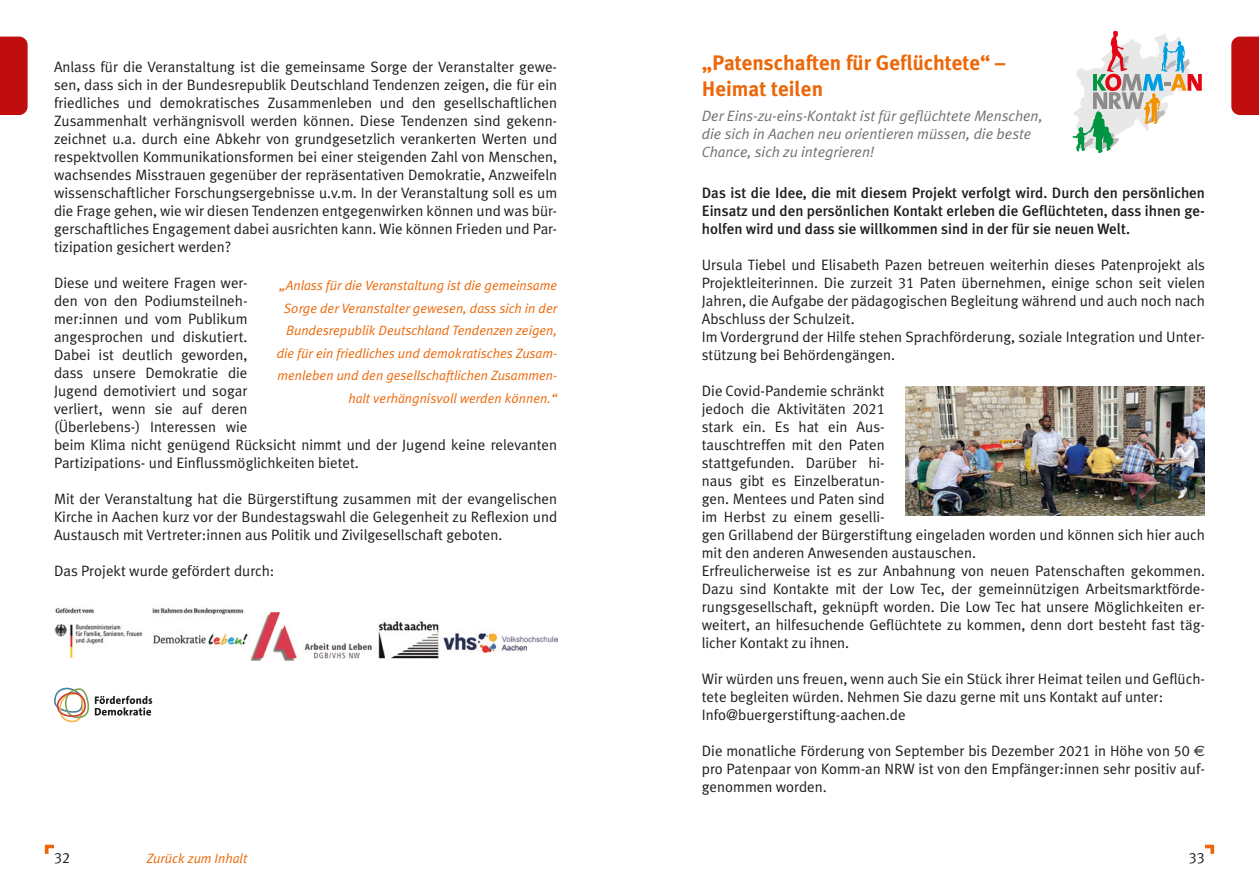
<style>
.page{position:relative;width:1259px;height:893px;background:#fff}
.page>*{position:absolute;margin:0;border:0;box-sizing:border-box;transform-origin:0 0}
.t1{font:700 21px/25.2px "Meta Plus";color:#ec6708}
.t2{font:15px/18px "Meta Plus Normal";color:#1d1d1b}
.t3{font:500 15px/18px "Meta Plus";color:#1d1d1b;text-align:justify}
.t4{font:italic 15px/18px "Meta Plus Normal";color:#70706f}
.t5{font:15px "Meta Plus Normal Caps";color:#1d1d1b}
.t6{font:italic 13.5px/22.5px "Meta Plus Normal";color:#ec6708;text-align:right}
.s1{font-family:"Meta Plus Normal Caps"}
.s2{font-family:"Euro Sans"}
</style>
<div class="page">
<svg style="left:45px;top:845px;width:9px;height:9px"></svg>
<svg style="left:1205px;top:845px;width:9px;height:9px"></svg>
<svg style="left:54px;top:688px;width:35px;height:34px"></svg>
<svg style="left:95px;top:696px;width:57px;height:19px"></svg>
<div style="left:0;top:37px;width:28px;height:78px;background:#c00e0e"></div>
<div style="left:1231px;top:37px;width:28px;height:78px;background:#c00e0e"></div>
<img style="left:906px;top:387px;width:299px;height:129px">
<svg style="left:1072px;top:30px;width:129px;height:123px"></svg>
<img style="left:54px;top:607px;width:503px;height:53px">
<p class="t2" style="left:54px;top:58px;width:505px;text-align:justify">Anlass für die Veranstaltung ist die gemeinsame Sorge der Veranstalter gewe&shy;sen, dass sich in der Bundesrepublik Deutschland Tendenzen zeigen, die für ein friedliches und demokratisches Zusammenleben und den gesellschaftlichen Zusammenhalt verhängnisvoll werden können. Diese Tendenzen sind gekenn&shy;zeichnet u.a. durch eine Abkehr von grundgesetzlich verankerten Werten und respektvollen Kommunikationsformen bei einer steigenden Zahl von Menschen, wachsendes Misstrauen gegenüber der repräsentativen Demokratie, Anzweifeln wissenschaftlicher Forschungsergebnisse u.v.m. In der Veranstaltung soll es um die Frage gehen, wie wir diesen Tendenzen entgegenwirken können und was bür&shy;gerschaftliches Engagement dabei ausrichten kann. Wie können Frieden und Par&shy;tizipation gesichert werden?</p>
<p class="t2" style="left:54px;top:274px;width:505px">Diese und weitere Fragen wer-<br>den von den Podiumsteilneh-<br>mer:innen und vom Publikum<br>angesprochen und diskutiert.<br>Dabei ist deutlich geworden,<br>dass unsere Demokratie die<br>Jugend demotiviert und sogar<br>verliert, wenn sie auf deren<br>(Überlebens-) Interessen wie<br>beim Klima nicht genügend Rücksicht nimmt und der Jugend keine relevanten Partizipations- und Einflussmöglichkeiten bietet.</p>
<p class="t2" style="left:54px;top:490px;width:505px;text-align:justify">Mit der Veranstaltung hat die Bürgerstiftung zusammen mit der evangelischen Kirche in Aachen kurz vor der Bundestagswahl die Gelegenheit zu Reflexion und Austausch mit Vertreter:innen aus Politik und Zivilgesellschaft geboten.</p>
<p class="t2" style="left:54px;top:562px;width:222px">Das Projekt wurde gefördert durch:</p>
<p class="t6" style="left:277px;top:274px;width:282px">„Anlass für die Veranstaltung ist die gemeinsame Sorge der Veranstalter gewesen, dass sich in der Bundesrepublik Deutschland Tendenzen zeigen, die für ein friedliches und demokratisches Zusam&shy;menleben und den gesellschaftlichen Zusammen&shy;halt verhängnisvoll werden können.“</p>
<h1 class="t1" style="left:702px;top:50px;width:305px">„Patenschaften für Geflüchtete“ –<br>Heimat teilen</h1>
<p class="t4" style="left:702px;top:107px;width:342px">Der Eins-zu-eins-Kontakt ist für geflüchtete Menschen, die sich in Aachen neu orientieren müssen, die beste<br>Chance, sich zu integrieren!</p>
<p class="t3" style="left:702px;top:184px;width:505px">Das ist die Idee, die mit diesem Projekt verfolgt wird. Durch den persönlichen Einsatz und den persönlichen Kontakt erleben die Geflüchteten, dass ihnen ge&shy;holfen wird und dass sie willkommen sind in der für sie neuen Welt.</p>
<p class="t2" style="left:702px;top:256px;width:505px">Ursula Tiebel und Elisabeth Pazen betreuen weiterhin dieses Patenprojekt als Projektleiterinnen. Die zurzeit <span class="s1">31</span> Paten übernehmen, einige schon seit vielen Jahren, die Aufgabe der pädagogischen Begleitung während und auch noch nach Abschluss der Schulzeit.<br>Im Vordergrund der Hilfe stehen Sprachförderung, soziale Integration und Unter&shy;stützung bei Behördengängen.</p>
<p class="t2" style="left:702px;top:382px;width:505px">Die Covid-Pandemie schränkt<br>jedoch die Aktivitäten <span class="s1">2021<br></span>stark ein. Es hat ein Aus-<br>tauschtreffen mit den Paten<br>stattgefunden. Darüber hi-<br>naus gibt es Einzelberatun-<br>gen. Mentees und Paten sind<br>im Herbst zu einem geselli-<br>gen Grillabend der Bürgerstiftung eingeladen worden und können sich hier auch mit den anderen Anwesenden austauschen.<br>Erfreulicherweise ist es zur Anbahnung von neuen Patenschaften gekommen.<br>Dazu sind Kontakte mit der Low Tec, der gemeinnützigen Arbeitsmarktförde&shy;rungsgesellschaft, geknüpft worden. Die Low Tec hat unsere Möglichkeiten er&shy;weitert, an hilfesuchende Geflüchtete zu kommen, denn dort besteht fast täg&shy;licher Kontakt zu ihnen.</p>
<p class="t2" style="left:702px;top:670px;width:505px">Wir würden uns freuen, wenn auch Sie ein Stück ihrer Heimat teilen und Geflüch&shy;tete begleiten würden. Nehmen Sie dazu gerne mit uns Kontakt auf unter:<br>Info@buergerstiftung-aachen.de</p>
<p class="t2" style="left:702px;top:742px;width:505px;text-align:justify">Die monatliche Förderung von September bis Dezember <span class="s1">2021</span> in Höhe von <span class="s1">50</span> <span class="s2">€ </span>pro Patenpaar von Komm-an NRW ist von den Empfänger:innen sehr positiv auf&shy;genommen worden.</p>
<p class="t5" style="left:54px;top:849px;width:18px">32</p>
<p class="t6" style="left:147px;top:847px;width:102px">Zurück zum Inhalt</p>
<p class="t5" style="left:1189px;top:849px;width:18px">33</p>
</div>
